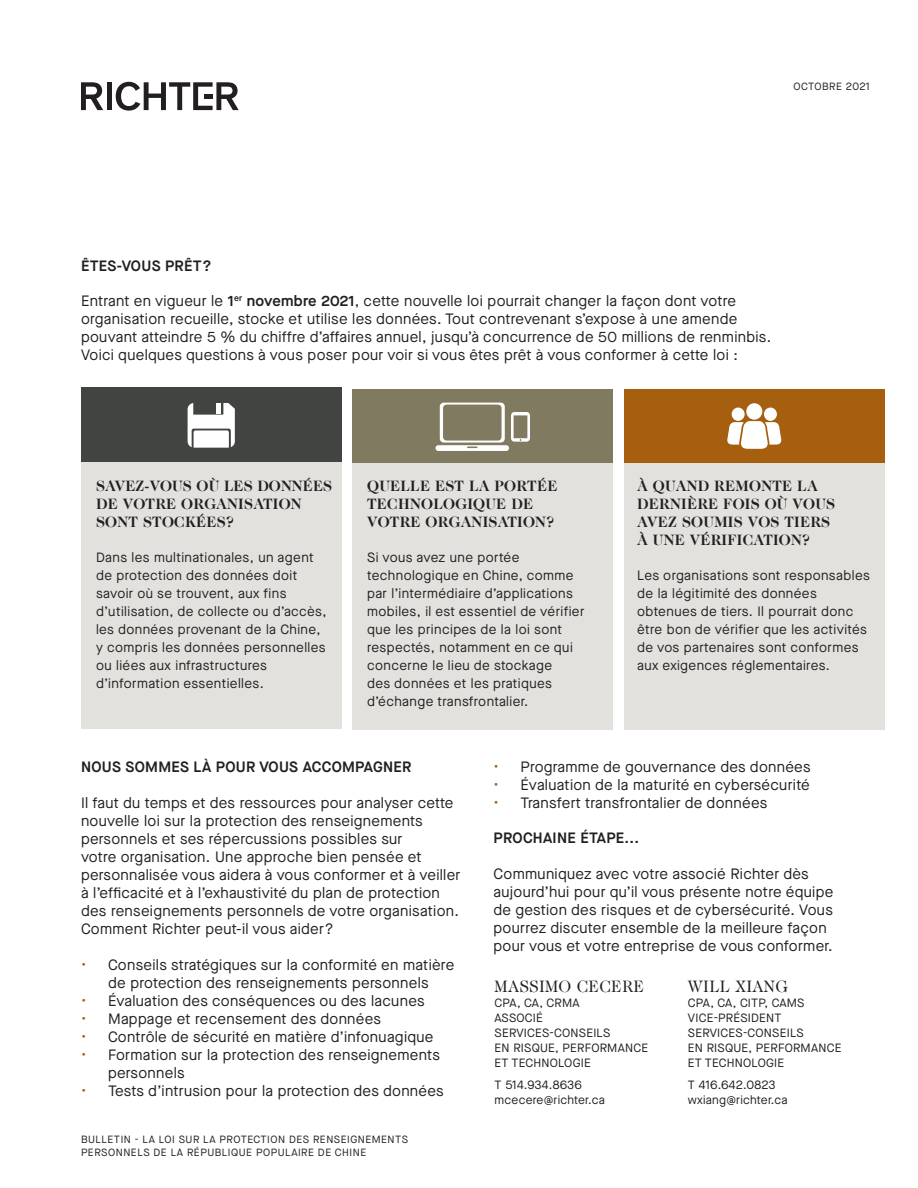
<style>
.page{position:relative;width:918px;height:1188px;background:#fff}
.page>*{position:absolute;margin:0;border:0;box-sizing:border-box;transform-origin:0 0}
.t1{font:16.5px "Caslon 224 Std";letter-spacing:.02em;color:#231f20}
.t2{font:15px/18px "Maison Neue";letter-spacing:.02em;color:#231f20}
.t3{font:700 15px/18px "Caslon 224 Std";letter-spacing:.02em;color:#231f20}
.t4{font:600 15px "Maison Neue";letter-spacing:.02em;color:#231f20}
.t5{font:13.5px/18px "Maison Neue";letter-spacing:.03em;color:#231f20}
.t6{font:12px/15px "Maison Neue";letter-spacing:.02em;color:#231f20}
.t7{font:10.5px/13.5px "Maison Neue";letter-spacing:.05em;color:#231f20}
.t8{font:10.5px "Maison Neue";letter-spacing:.03em;color:#231f20}
.s1{font-weight:600}
.s2{color:#a65e0f}
</style>
<div class="page">
<svg style="left:81px;top:82px;width:22px;height:28px"></svg>
<div style="left:107px;top:82px;width:5px;height:28px;background:#231f20"></div>
<svg style="left:116px;top:82px;width:123px;height:29px"></svg>
<div style="left:81px;top:388px;width:260px;height:74px;background:#424442"></div>
<div style="left:81px;top:462px;width:260px;height:267px;background:#e3e1dd"></div>
<div style="left:353px;top:389px;width:260px;height:74px;background:#807a60"></div>
<div style="left:353px;top:464px;width:260px;height:266px;background:#e3e1dd"></div>
<div style="left:624px;top:389px;width:261px;height:74px;background:#a65e0f"></div>
<div style="left:624px;top:464px;width:261px;height:266px;background:#e3e1dd"></div>
<svg style="left:188px;top:403px;width:47px;height:45px"></svg>
<div style="left:216px;top:403px;width:5px;height:11px;background:#fff"></div>
<svg style="left:436px;top:403px;width:94px;height:48px"></svg>
<div style="left:746px;top:403px;width:16px;height:17px;background:#fff;border-radius:50%"></div>
<div style="left:764px;top:408px;width:13px;height:13px;background:#fff;border-radius:50%"></div>
<div style="left:732px;top:408px;width:13px;height:13px;background:#fff;border-radius:50%"></div>
<svg style="left:727px;top:421px;width:54px;height:28px"></svg>
<p class="t8" style="left:794px;top:79px;width:78px">OCTOBRE 2021</p>
<p class="t4" style="left:81px;top:255px;width:132px">ÊTES-VOUS PRÊT?</p>
<p class="t2" style="left:81px;top:292px;width:692px">Entrant en vigueur le <span class="s1">1</span><sup>er</sup> <span class="s1">novembre 2021</span>, cette nouvelle loi pourrait changer la façon dont votre organisation recueille, stocke et utilise les données. Tout contrevenant s’expose à une amende pouvant atteindre 5 % du chiffre d’affaires annuel, jusqu’à concurrence de 50 millions de renminbis.<br>Voici quelques questions à vous poser pour voir si vous êtes prêt à vous conformer à cette loi :</p>
<p class="t3" style="left:96px;top:477px;width:238px">SAVEZ-VOUS OÙ LES DONNÉES<br>DE VOTRE ORGANISATION<br>SONT STOCKÉES?</p>
<p class="t5" style="left:96px;top:548px;width:232px">Dans les multinationales, un agent de protection des données doit savoir où se trouvent, aux fins d’utilisation, de collecte ou d’accès, les données provenant de la Chine, y compris les données personnelles ou liées aux infrastructures d’information essentielles.</p>
<p class="t3" style="left:367px;top:477px;width:192px">QUELLE EST LA PORTÉE<br>TECHNOLOGIQUE DE<br>VOTRE ORGANISATION?</p>
<p class="t5" style="left:367px;top:548px;width:219px">Si vous avez une portée technologique en Chine, comme par l’intermédiaire d’applications mobiles, il est essentiel de vérifier que les principes de la loi sont respectés, notamment en ce qui concerne le lieu de stockage<br>des données et les pratiques d’échange transfrontalier.</p>
<p class="t3" style="left:637px;top:477px;width:199px">À QUAND REMONTE LA<br>DERNIÈRE FOIS OÙ VOUS<br>AVEZ SOUMIS VOS TIERS<br>À UNE VÉRIFICATION?</p>
<p class="t5" style="left:637px;top:566px;width:234px">Les organisations sont responsables de la légitimité des données obtenues de tiers. Il pourrait donc être bon de vérifier que les activités de vos partenaires sont conformes aux exigences réglementaires.</p>
<p class="t4" style="left:81px;top:757px;width:332px">NOUS SOMMES LÀ POUR VOUS ACCOMPAGNER</p>
<p class="t2" style="left:81px;top:794px;width:381px">Il faut du temps et des ressources pour analyser cette nouvelle loi sur la protection des renseignements personnels et ses répercussions possibles sur<br>votre organisation. Une approche bien pensée et personnalisée vous aidera à vous conformer et à veiller à l’efficacité et à l’exhaustivité du plan de protection des renseignements personnels de votre organisation.<br>Comment Richter peut-il vous aider?</p>
<p class="t2" style="left:81px;top:956px;width:375px;text-align:center"><span class="s2">•</span> Conseils stratégiques sur la conformité en matière de protection des renseignements personnels</p>
<p class="t2" style="left:81px;top:992px;width:345px"><span class="s2">•</span> Évaluation des conséquences ou des lacunes</p>
<p class="t2" style="left:81px;top:1010px;width:302px"><span class="s2">•</span> Mappage et recensement des données</p>
<p class="t2" style="left:81px;top:1028px;width:354px"><span class="s2">•</span> Contrôle de sécurité en matière d’infonuagique</p>
<p class="t2" style="left:108px;top:1046px;width:333px;text-indent:-27px"><span class="s2">•</span> Formation sur la protection des renseignements personnels</p>
<p class="t2" style="left:81px;top:1082px;width:364px"><span class="s2">•</span> Tests d’intrusion pour la protection des données</p>
<p class="t7" style="left:81px;top:1132px;width:329px">BULLETIN - LA LOI SUR LA PROTECTION DES RENSEIGNEMENTS<br>PERSONNELS DE LA RÉPUBLIQUE POPULAIRE DE CHINE</p>
<p class="t2" style="left:494px;top:758px;width:319px"><span class="s2">•</span> Programme de gouvernance des données</p>
<p class="t2" style="left:494px;top:776px;width:318px"><span class="s2">•</span> Évaluation de la maturité en cybersécurité</p>
<p class="t2" style="left:494px;top:794px;width:275px"><span class="s2">•</span> Transfert transfrontalier de données</p>
<p class="t4" style="left:494px;top:828px;width:147px">PROCHAINE ÉTAPE...</p>
<p class="t2" style="left:494px;top:865px;width:341px">Communiquez avec votre associé Richter dès aujourd’hui pour qu’il vous présente notre équipe de gestion des risques et de cybersécurité. Vous pourrez discuter ensemble de la meilleure façon pour vous et votre entreprise de vous conformer.</p>
<p class="t1" style="left:495px;top:977px;width:151px">MASSIMO CECERE</p>
<p class="t6" style="left:495px;top:996px;width:87px">CPA, CA, CRMA</p>
<p class="t6" style="left:495px;top:1011px;width:155px">ASSOCIÉ<br>SERVICES-CONSEILS<br>EN RISQUE, PERFORMANCE<br>ET TECHNOLOGIE</p>
<p class="t6" style="left:495px;top:1077px;width:89px">T 514.934.8636</p>
<p class="t6" style="left:495px;top:1092px;width:112px">mcecere@richter.ca</p>
<p class="t1" style="left:688px;top:977px;width:102px">WILL XIANG</p>
<p class="t6" style="left:688px;top:996px;width:118px">CPA, CA, CITP, CAMS</p>
<p class="t6" style="left:688px;top:1011px;width:155px">VICE-PRÉSIDENT<br>SERVICES-CONSEILS<br>EN RISQUE, PERFORMANCE<br>ET TECHNOLOGIE</p>
<p class="t6" style="left:688px;top:1077px;width:89px">T 416.642.0823</p>
<p class="t6" style="left:688px;top:1092px;width:101px">wxiang@richter.ca</p>
</div>
